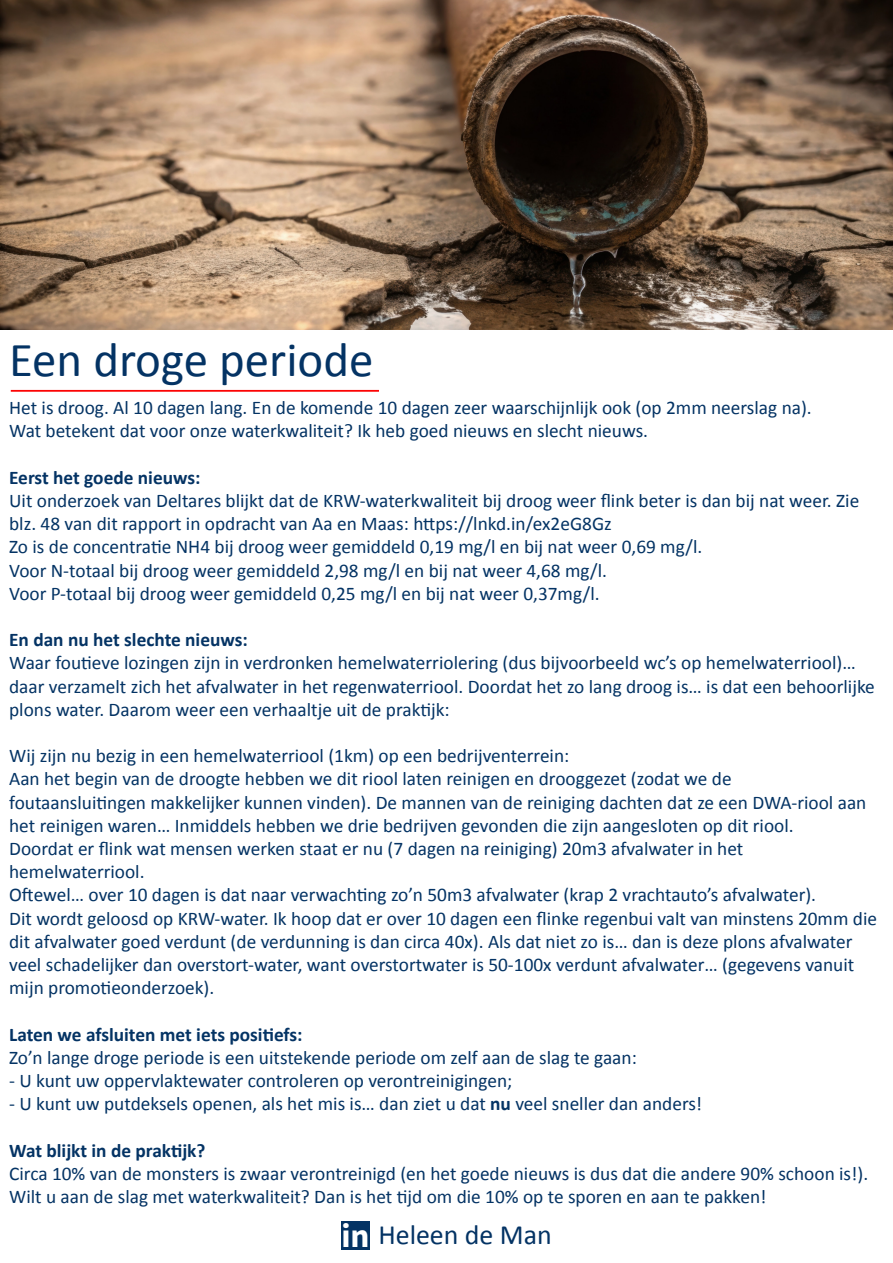
<style>
.page{position:relative;width:893px;height:1263px;background:#fff}
.page>*{position:absolute;margin:0;border:0;box-sizing:border-box;transform-origin:0 0}
.t1{font:48.9px "Calibri";color:#043364}
.t2{font:27.9px "Calibri";color:#043364}
.t3{font:19.35px/23.2px "Calibri";color:#043364}
.t4{font:700 19.35px "Calibri";color:#043364}
.s1{font-weight:700}
.s2{font-family:"Source Sans 3";font-weight:700;font-size:33.15px;color:#fff}
</style>
<div class="page">
<div style="left:341px;top:1221px;width:29px;height:28px;background:#043364"></div>
<hr style="left:11px;top:390px;width:368px;height:2px;background:#fc0404">
<img style="left:0;top:0;width:893px;height:329px">
<h1 class="t1" style="left:9px;top:326px;width:366px">Een droge periode</h1>
<p class="t3" style="left:9px;top:396px;width:804px">Het is droog. Al 10 dagen lang. En de komende 10 dagen zeer waarschijnlijk ook (op 2mm neerslag na).<br>Wat betekent dat voor onze waterkwaliteit? Ik heb goed nieuws en slecht nieuws.</p>
<p class="t4" style="left:9px;top:464px;width:193px">Eerst het goede nieuws:</p>
<p class="t3" style="left:9px;top:488px;width:852px">Uit onderzoek van Deltares blijkt dat de KRW-waterkwaliteit bij droog weer flink beter is dan bij nat weer. Zie blz. 48 van dit rapport in opdracht van Aa en Maas: https://lnkd.in/ex2eG8Gz<br>Zo is de concentratie NH4 bij droog weer gemiddeld 0,19 mg/l en bij nat weer 0,69 mg/l.<br>Voor N-totaal bij droog weer gemiddeld 2,98 mg/l en bij nat weer 4,68 mg/l.<br>Voor P-totaal bij droog weer gemiddeld 0,25 mg/l en bij nat weer 0,37mg/l.</p>
<p class="t4" style="left:9px;top:626px;width:240px">En dan nu het slechte nieuws:</p>
<p class="t3" style="left:9px;top:651px;width:867px">Waar foutieve lozingen zijn in verdronken hemelwaterriolering (dus bijvoorbeeld wc’s op hemelwaterriool)… daar verzamelt zich het afvalwater in het regenwaterriool. Doordat het zo lang droog is… is dat een behoorlijke plons water. Daarom weer een verhaaltje uit de praktijk:</p>
<p class="t3" style="left:9px;top:744px;width:869px">Wij zijn nu bezig in een hemelwaterriool (1km) op een bedrijventerrein:<br>Aan het begin van de droogte hebben we dit riool laten reinigen en drooggezet (zodat we de<br>foutaansluitingen makkelijker kunnen vinden). De mannen van de reiniging dachten dat ze een DWA-riool aan het reinigen waren… Inmiddels hebben we drie bedrijven gevonden die zijn aangesloten op dit riool.<br>Doordat er flink wat mensen werken staat er nu (7 dagen na reiniging) 20m3 afvalwater in het hemelwaterriool.<br>Oftewel… over 10 dagen is dat naar verwachting zo’n 50m3 afvalwater (krap 2 vrachtauto’s afvalwater).<br>Dit wordt geloosd op KRW-water. Ik hoop dat er over 10 dagen een flinke regenbui valt van minstens 20mm die dit afvalwater goed verdunt (de verdunning is dan circa 40x). Als dat niet zo is… dan is deze plons afvalwater veel schadelijker dan overstort-water, want overstortwater is 50-100x verdunt afvalwater… (gegevens vanuit mijn promotieonderzoek).</p>
<p class="t4" style="left:9px;top:1020px;width:295px">Laten we afsluiten met iets positiefs:</p>
<p class="t3" style="left:9px;top:1045px;width:629px">Zo’n lange droge periode is een uitstekende periode om zelf aan de slag te gaan:</p>
<p class="t3" style="left:9px;top:1068px;width:505px">- U kunt uw oppervlaktewater controleren op verontreinigingen;</p>
<p class="t3" style="left:9px;top:1092px;width:695px">- U kunt uw putdeksels openen, als het mis is… dan ziet u dat <span class="s1">nu</span> veel sneller dan anders!</p>
<p class="t4" style="left:9px;top:1136px;width:198px">Wat blijkt in de praktijk?</p>
<p class="t3" style="left:9px;top:1161px;width:860px">Circa 10% van de monsters is zwaar verontreinigd (en het goede nieuws is dus dat die andere 90% schoon is!).<br>Wilt u aan de slag met waterkwaliteit? Dan is het tijd om die 10% op te sporen en aan te pakken!</p>
<h2 class="t2" style="left:341px;top:1215px;width:212px"><span class="s2">in</span> Heleen de Man</h2>
</div>
